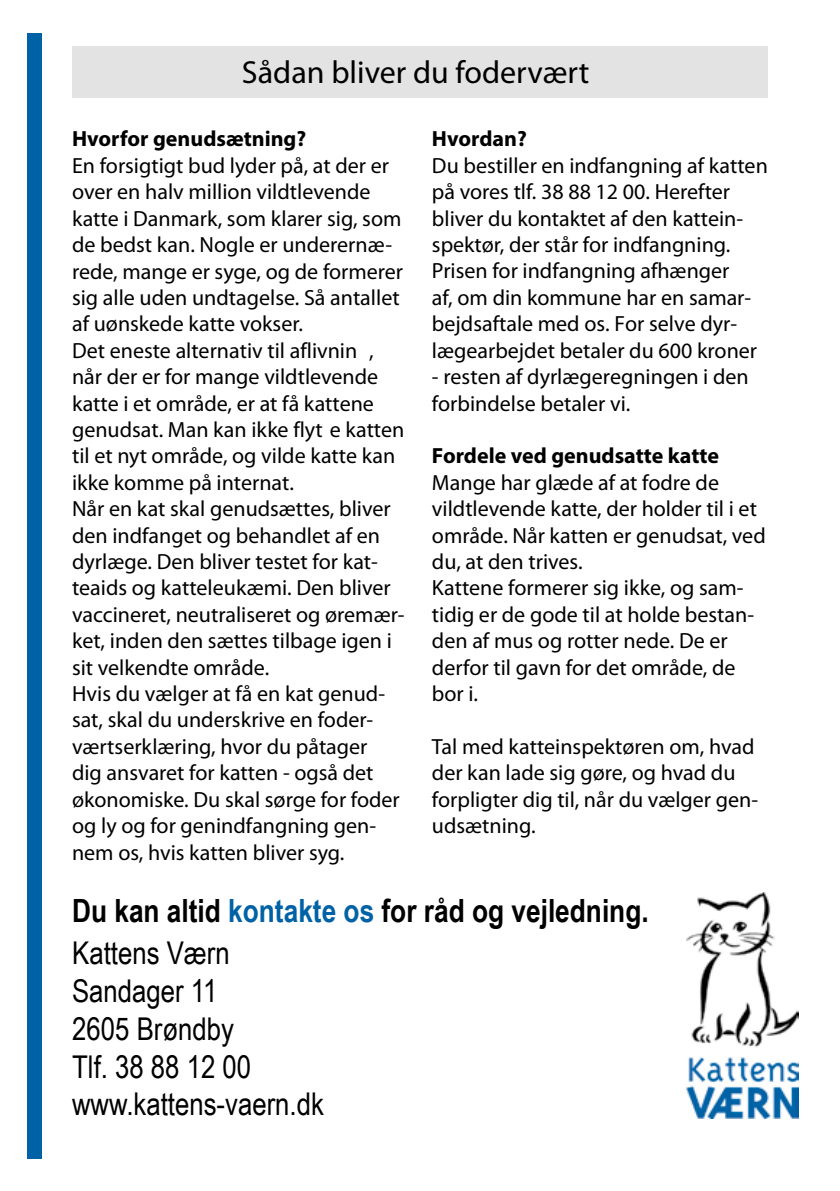
<style>
.page{position:relative;width:840px;height:1191px;background:#fff}
.page>*{position:absolute;margin:0;border:0;box-sizing:border-box;transform-origin:0 0}
.t1{font:700 32px "Arial Narrow";color:#000}
.t2{font:32px "Myriad Pro";color:#000}
.t3{font:31.4px/37.8px "Arial Narrow";color:#000}
.t4{font:22px/26.4px "Myriad Pro";color:#000}
.t5{font:700 22px "Myriad Pro";color:#000}
.s1{color:#0062a6}
</style>
<div class="page">
<img style="left:686px;top:892px;width:112px;height:227px">
<div style="left:27px;top:33px;width:14px;height:1125px;background:#0062a6"></div>
<div style="left:72px;top:46px;width:695px;height:51px;background:#e3e3e3"></div>
<h1 class="t2" style="left:242px;top:55px;width:349px">Sådan bliver du fodervært</h1>
<p class="t5" style="left:72px;top:125px;width:235px">Hvorfor genudsætning?</p>
<p class="t4" style="left:72px;top:153px;width:334px">En forsigtigt bud lyder på, at der er over en halv million vildtlevende katte i Danmark, som klarer sig, som de bedst kan. Nogle er underernæ&shy;rede, mange er syge, og de formerer sig alle uden undtagelse. Så antallet af uønskede katte vokser.<br>Det eneste alternativ til aflivnin , når der er for mange vildtlevende katte i et område, er at få kattene genudsat. Man kan ikke flyt e katten til et nyt område, og vilde katte kan ikke komme på internat.<br>Når en kat skal genudsættes, bliver den indfanget og behandlet af en dyrlæge. Den bliver testet for kat&shy;teaids og katteleukæmi. Den bliver vaccineret, neutraliseret og øremær&shy;ket, inden den sættes tilbage igen i sit velkendte område.<br>Hvis du vælger at få en kat genud&shy;sat, skal du underskrive en foder&shy;værtserklæring, hvor du påtager<br>dig ansvaret for katten - også det økonomiske. Du skal sørge for foder og ly og for genindfangning gen&shy;nem os, hvis katten bliver syg.</p>
<p class="t5" style="left:432px;top:125px;width:96px">Hvordan?</p>
<p class="t4" style="left:432px;top:153px;width:337px">Du bestiller en indfangning af katten på vores tlf. 38 88 12 00. Herefter bliver du kontaktet af den kattein&shy;spektør, der står for indfangning.<br>Prisen for indfangning afhænger<br>af, om din kommune har en samar&shy;bejdsaftale med os. For selve dyr&shy;lægearbejdet betaler du 600 kroner</p>
<p class="t4" style="left:432px;top:364px;width:318px">- resten af dyrlægeregningen i den forbindelse betaler vi.</p>
<p class="t5" style="left:432px;top:441px;width:288px">Fordele ved genudsatte katte</p>
<p class="t4" style="left:432px;top:470px;width:335px">Mange har glæde af at fodre de vildtlevende katte, der holder til i et område. Når katten er genudsat, ved du, at den trives.<br>Kattene formerer sig ikke, og sam&shy;tidig er de gode til at holde bestan&shy;den af mus og rotter nede. De er derfor til gavn for det område, de bor i.</p>
<p class="t4" style="left:432px;top:734px;width:327px">Tal med katteinspektøren om, hvad der kan lade sig gøre, og hvad du forpligter dig til, når du vælger gen&shy;udsætning.</p>
<h1 class="t1" style="left:72px;top:886px;width:577px">Du kan altid <span class="s1">kontakte os</span> for råd og vejledning.</h1>
<h2 class="t3" style="left:72px;top:933px;width:253px">Kattens Værn<br>Sandager 11<br>2605 Brøndby<br>Tlf. 38 88 12 00 www.kattens-vaern.dk</h2>
</div>
